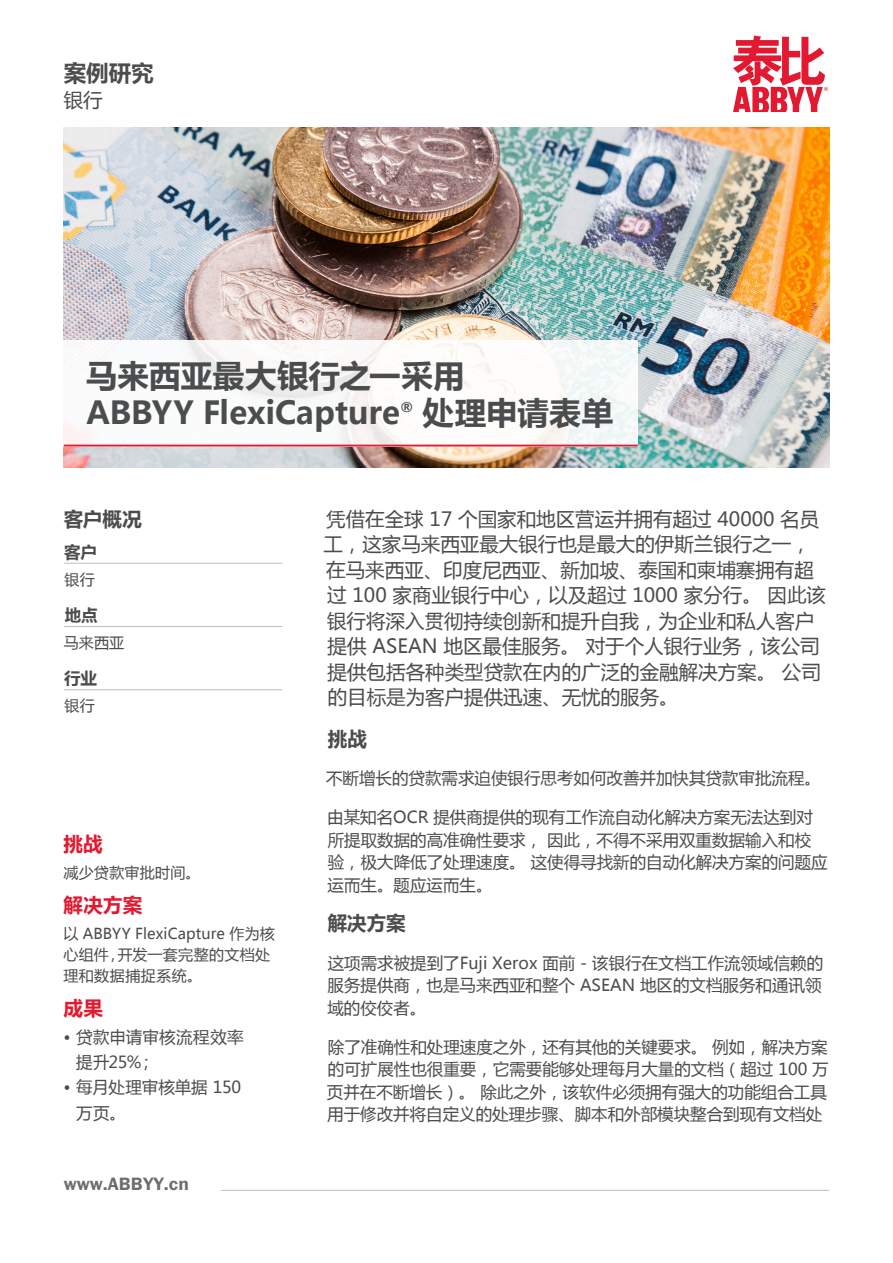
<style>
.page{position:relative;width:893px;height:1263px;background:#fff}
.page>*{position:absolute;margin:0;border:0;box-sizing:border-box;transform-origin:0 0}
.Intro_Head{font:700 31.5px "Microsoft Ya Hei";color:#4b4c4d}
.Tagline_-_Chinese{font:700 22.5px "Microsoft Ya Hei";color:#4b4c4d}
.Intro_-_Chinese{font:19.5px/25.5px "Microsoft Ya Hei";color:#4b4c4d}
.Left_Blocks_-_Chines{font:700 19.5px "Microsoft Ya Hei";color:#4b4c4d}
.Sidebar_H2_Red_-_Chi{font:700 19.5px "Microsoft Ya Hei";letter-spacing:.02em;color:#e21931}
.Tagline{font:19.5px "Microsoft Ya Hei";color:#4b4c4d}
.Logo_www_abbyy_com_r{font:18px "Franklin Gothic Demi ITC";color:#6c6d70}
.Body_-_Chinese{font:16.5px/22.5px "Microsoft Ya Hei";color:#4b4c4d;text-align:justify}
.Body_-_Chinese-2{font:16.5px "Microsoft Ya Hei";letter-spacing:.02em;color:#4b4c4d}
.Sidebar_Bullet_Norma{font:16.5px "Microsoft Ya Hei";letter-spacing:-.005em;color:#4b4c4d}
.Sidebar_H3{font:700 16.5px "Microsoft Ya Hei";color:#4b4c4d}
.Sidebar_H3_-_Chinese{font:700 16.5px "Microsoft Ya Hei";color:#4b4c4d}
.Sidebar_-_Chinese{font:15px/21px "Microsoft Ya Hei";letter-spacing:.015em;color:#4b4c4d}
.Intro_Head-2{font:700 13.05px "Microsoft Ya Hei";color:#4b4c4d}
</style>
<div class="page">
<img style="left:64px;top:128px;width:765px;height:340px">
<div style="left:64px;top:340px;width:574px;height:106px;background:#fff"></div>
<hr style="left:64px;top:445px;width:574px;height:1px;background:#e21931">
<hr style="left:64px;top:563px;width:218px;height:1px;background:#bcbdc0">
<hr style="left:64px;top:626px;width:218px;height:1px;background:#bcbdc0">
<hr style="left:64px;top:689px;width:218px;height:1px;background:#bcbdc0">
<hr style="left:221px;top:1190px;width:608px;height:1px;background:#bcbdc0">
<svg style="left:733px;top:86px;width:95px;height:25px"></svg>
<p class="Tagline_-_Chinese" style="left:64px;top:57px;width:91px">案例研究</p>
<p class="Tagline" style="left:64px;top:86px;width:40px">银行</p>
<p class="Intro_Head" style="left:86px;top:353px;width:380px">马来西亚最大银行之一采用</p>
<p class="Intro_Head" style="left:86px;top:391px;width:316px">ABBYY FlexiCapture</p>
<p class="Intro_Head-2" style="left:401px;top:399px;width:14px">®</p>
<p class="Intro_Head" style="left:422px;top:391px;width:192px">处理申请表单</p>
<p class="Left_Blocks_-_Chines" style="left:64px;top:505px;width:80px">客户概况</p>
<p class="Sidebar_H3" style="left:64px;top:540px;width:34px">客户</p>
<p class="Sidebar_-_Chinese" style="left:64px;top:568px;width:32px">银行</p>
<p class="Sidebar_H3_-_Chinese" style="left:65px;top:603px;width:34px">地点</p>
<p class="Sidebar_-_Chinese" style="left:64px;top:632px;width:62px">马来西亚</p>
<p class="Sidebar_H3" style="left:64px;top:667px;width:35px">行业</p>
<p class="Sidebar_-_Chinese" style="left:64px;top:695px;width:32px">银行</p>
<p class="Sidebar_H2_Red_-_Chi" style="left:63px;top:830px;width:41px">挑战</p>
<p class="Sidebar_-_Chinese" style="left:63px;top:861px;width:139px">减少贷款审批时间。</p>
<p class="Sidebar_H2_Red_-_Chi" style="left:63px;top:891px;width:80px">解决方案</p>
<p class="Sidebar_-_Chinese" style="left:63px;top:923px;width:213px">以 ABBYY FlexiCapture 作为核心组件，开发一套完整的文档处理和数据捕捉系统。</p>
<p class="Sidebar_H2_Red_-_Chi" style="left:63px;top:995px;width:41px">成果</p>
<p class="Body_-_Chinese-2" style="left:63px;top:1026px;width:182px">• 贷款申请审核流程效率</p>
<p class="Sidebar_Bullet_Norma" style="left:76px;top:1051px;width:80px">提升25%；</p>
<p class="Body_-_Chinese" style="left:63px;top:1075px;width:179px">• 每月处理审核单据 150</p>
<p class="Sidebar_Bullet_Norma" style="left:76px;top:1101px;width:51px">万页。</p>
<p class="Logo_www_abbyy_com_r" style="left:64px;top:1173px;width:127px">www.ABBYY.cn</p>
<p class="Intro_-_Chinese" style="left:323px;top:505px;width:504px">凭借在全球 17 个国家和地区营运并拥有超过 40000 名员工，这家马来西亚最大银行也是最大的伊斯兰银行之一，在马来西亚、印度尼西亚、新加坡、泰国和柬埔寨拥有超过 100 家商业银行中心，以及超过 1000 家分行。 因此该银行将深入贯彻持续创新和提升自我，为企业和私人客户提供 ASEAN 地区最佳服务。 对于个人银行业务，该公司提供包括各种类型贷款在内的广泛的金融解决方案。 公司的目标是为客户提供迅速、无忧的服务。</p>
<h2 class="Left_Blocks_-_Chines" style="left:328px;top:725px;width:40px">挑战</h2>
<p class="Body_-_Chinese" style="left:326px;top:767px;width:496px">不断增长的贷款需求迫使银行思考如何改善并加快其贷款审批流程。</p>
<p class="Body_-_Chinese" style="left:327px;top:805px;width:502px;text-align:left">由某知名OCR 提供商提供的现有工作流自动化解决方案无法达到对所提取数据的高准确性要求， 因此，不得不采用双重数据输入和校验，极大降低了处理速度。 这使得寻找新的自动化解决方案的问题应运而生。题应运而生。</p>
<h2 class="Left_Blocks_-_Chines" style="left:328px;top:909px;width:80px">解决方案</h2>
<p class="Body_-_Chinese" style="left:327px;top:951px;width:497px">这项需求被提到了Fuji Xerox 面前 - 该银行在文档工作流领域信赖的服务提供商，也是马来西亚和整个 ASEAN 地区的文档服务和通讯领域的佼佼者。</p>
<p class="Body_-_Chinese" style="left:327px;top:1035px;width:503px">除了准确性和处理速度之外，还有其他的关键要求。 例如，解决方案的可扩展性也很重要，它需要能够处理每月大量的文档（超过 100 万页并在不断增长）。 除此之外，该软件必须拥有强大的功能组合工具用于修改并将自定义的处理步骤、脚本和外部模块整合到现有文档处</p>
</div>
